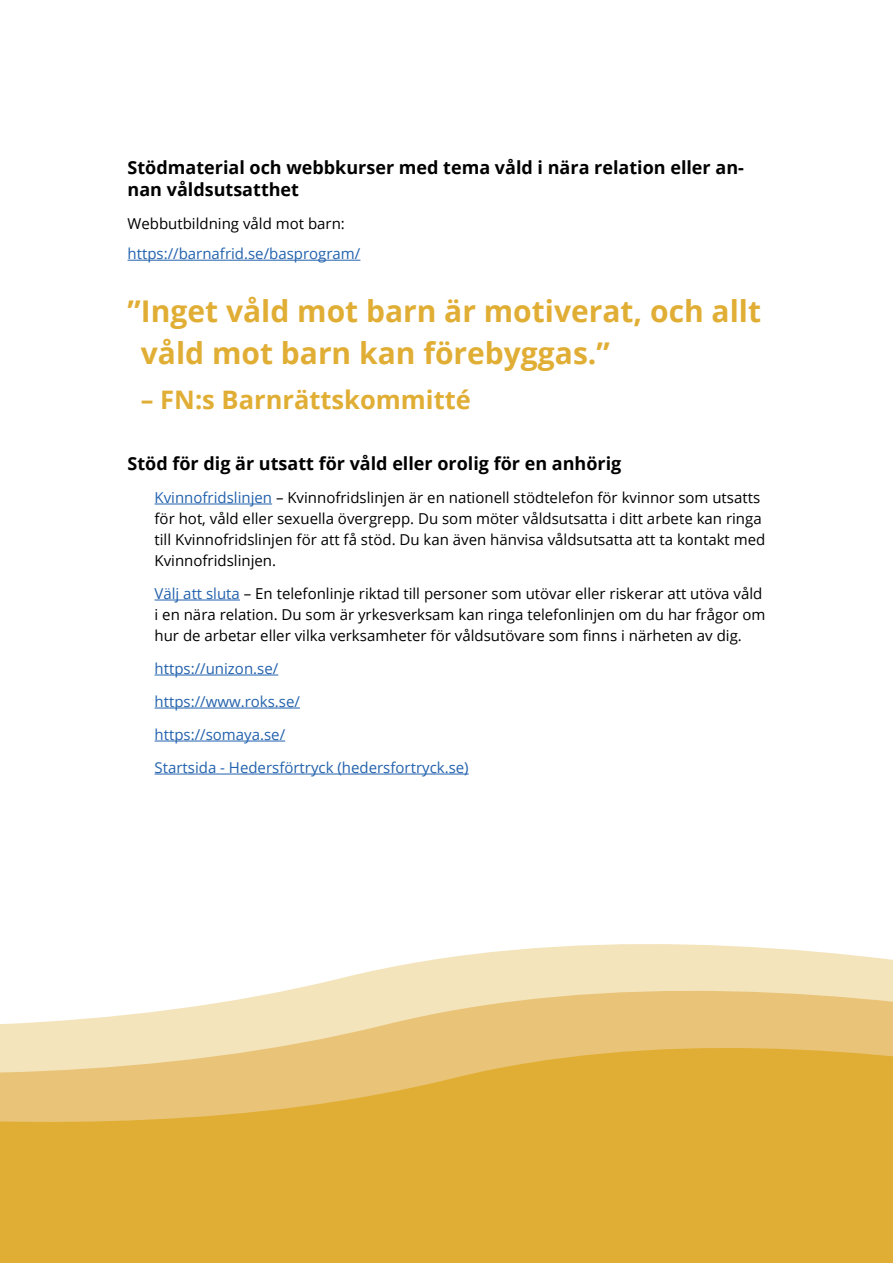
<style>
.page{position:relative;width:893px;height:1263px;background:#fff}
.page>*{position:absolute;margin:0;border:0;box-sizing:border-box;transform-origin:0 0}
.t1{font:700 30px/42px "Open Sans";color:#e1ae35}
.t2{font:700 25.5px "Open Sans";color:#e1ae35}
.t3{font:700 18px/22.5px "Open Sans";color:#000}
.t4{font:15px/21px "Open Sans";color:#000}
.t5{font:15px "Open Sans";color:#2362ad}
.s1{color:#2362ad}
</style>
<div class="page">
<hr style="left:128px;top:260px;width:232px;height:1px;background:#2362ad">
<hr style="left:155px;top:504px;width:117px;height:1px;background:#2362ad">
<hr style="left:155px;top:600px;width:85px;height:1px;background:#2362ad">
<hr style="left:155px;top:675px;width:123px;height:1px;background:#2362ad">
<hr style="left:155px;top:708px;width:145px;height:1px;background:#2362ad">
<hr style="left:155px;top:741px;width:130px;height:1px;background:#2362ad">
<hr style="left:155px;top:774px;width:314px;height:1px;background:#2362ad">
<svg style="left:334px;top:944px;width:559px;height:36px;fill:#f4e4bc"></svg>
<svg style="left:0;top:980px;width:893px;height:283px;background:#e5bb59"></svg>
<p class="t3" style="left:128px;top:157px;width:618px">Stödmaterial och webbkurser med tema våld i nära relation eller an&shy;nan våldsutsatthet</p>
<p class="t4" style="left:128px;top:214px;width:219px">Webbutbildning våld mot barn:</p>
<p class="t5" style="left:128px;top:247px;width:234px">https://barnafrid.se/basprogram/</p>
<h1 class="t1" style="left:141px;top:292px;width:622px;text-indent:-13px">” Inget våld mot barn är motiverat, och allt våld mot barn kan förebyggas.”</h1>
<h2 class="t2" style="left:141px;top:388px;width:331px">– FN:s Barnrättskommitté</h2>
<p class="t3" style="left:128px;top:453px;width:495px">Stöd för dig är utsatt för våld eller orolig för en anhörig</p>
<p class="t4" style="left:155px;top:486px;width:612px"><span class="s1">Kvinnofridslinjen</span> – Kvinnofridslinjen är en nationell stödtelefon för kvinnor som utsatts för hot, våld eller sexuella övergrepp. Du som möter våldsutsatta i ditt arbete kan ringa till Kvinnofridslinjen för att få stöd. Du kan även hänvisa våldsutsatta att ta kontakt med Kvinnofridslinjen.</p>
<p class="t4" style="left:155px;top:582px;width:612px"><span class="s1">Välj att sluta</span> – En telefonlinje riktad till personer som utövar eller riskerar att utöva våld i en nära relation. Du som är yrkesverksam kan ringa telefonlinjen om du har frågor om hur de arbetar eller vilka verksamheter för våldsutövare som finns i närheten av dig.</p>
<p class="t5" style="left:155px;top:662px;width:125px">https://unizon.se/</p>
<p class="t5" style="left:155px;top:695px;width:147px">https://www.roks.se/</p>
<p class="t5" style="left:155px;top:728px;width:132px">https://somaya.se/</p>
<p class="t5" style="left:155px;top:757px;width:316px">Startsida - Hedersförtryck (hedersfortryck.se)</p>
</div>
